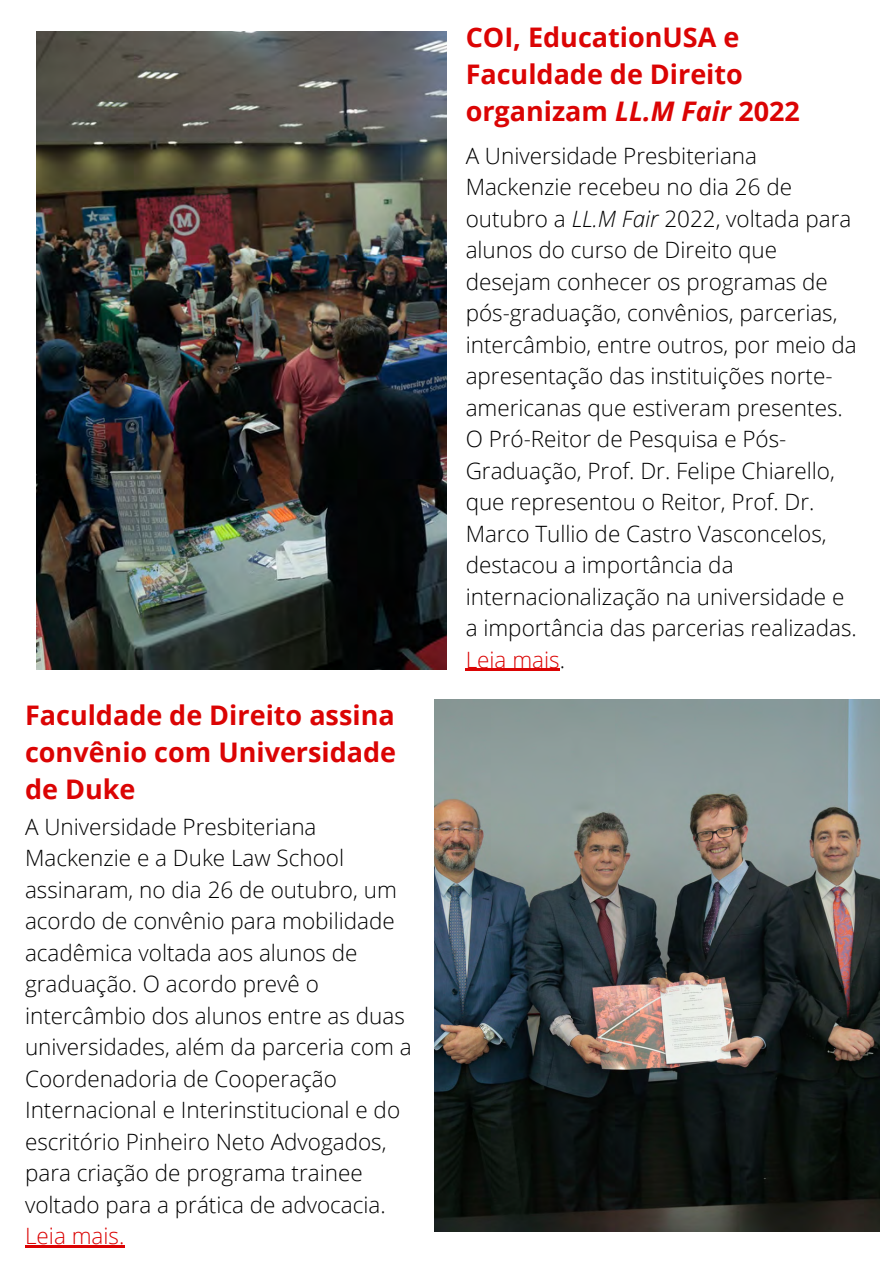
<style>
.page{position:relative;width:893px;height:1264px;background:#fff}
.page>*{position:absolute;margin:0;border:0;box-sizing:border-box;transform-origin:0 0}
.t1{font:700 27px/37px "Open Sans";color:#db0404}
.t2{font:300 22.5px/31.5px "Open Sans";color:#000}
.t3{font:300 22.5px "Open Sans";color:#db0404}
.s1{font-style:italic}
.s2{color:#db0404}
</style>
<div class="page">
<img style="left:37px;top:31px;width:409px;height:638px">
<img style="left:435px;top:699px;width:444px;height:532px">
<hr style="left:25px;top:1245px;width:99px;height:2px;background:#db0404">
<hr style="left:465px;top:668px;width:94px;height:3px;background:#db0404">
<p class="t1" style="left:25px;top:696px;width:372px;text-align:justify">Faculdade de Direito assina convênio com Universidade de Duke</p>
<p class="t2" style="left:25px;top:810px;width:388px">A Universidade Presbiteriana Mackenzie e a Duke Law School assinaram, no dia 26 de outubro, um acordo de convênio para mobilidade acadêmica voltada aos alunos de graduação. O acordo prevê o intercâmbio dos alunos entre as duas universidades, além da parceria com a Coordenadoria de Cooperação Internacional e Interinstitucional e do escritório Pinheiro Neto Advogados, para criação de programa trainee voltado para a prática de advocacia.</p>
<p class="t3" style="left:25px;top:1220px;width:101px">Leia mais.</p>
<p class="t1" style="left:465px;top:18px;width:336px">COI, EducationUSA e<br>Faculdade de Direito organizam <span class="s1">LL.M Fair</span> 2022</p>
<p class="t2" style="left:465px;top:139px;width:392px">A Universidade Presbiteriana Mackenzie recebeu no dia 26 de outubro a <span class="s1">LL.M Fair</span> 2022, voltada para alunos do curso de Direito que desejam conhecer os programas de pós-graduação, convênios, parcerias, intercâmbio, entre outros, por meio da apresentação das instituições norte&shy;americanas que estiveram presentes.<br>O Pró-Reitor de Pesquisa e Pós-Graduação, Prof. Dr. Felipe Chiarello, que representou o Reitor, Prof. Dr.<br>Marco Tullio de Castro Vasconcelos, destacou a importância da internacionalização na universidade e a importância das parcerias realizadas.<br><span class="s2">Leia mais</span>.</p>
</div>
